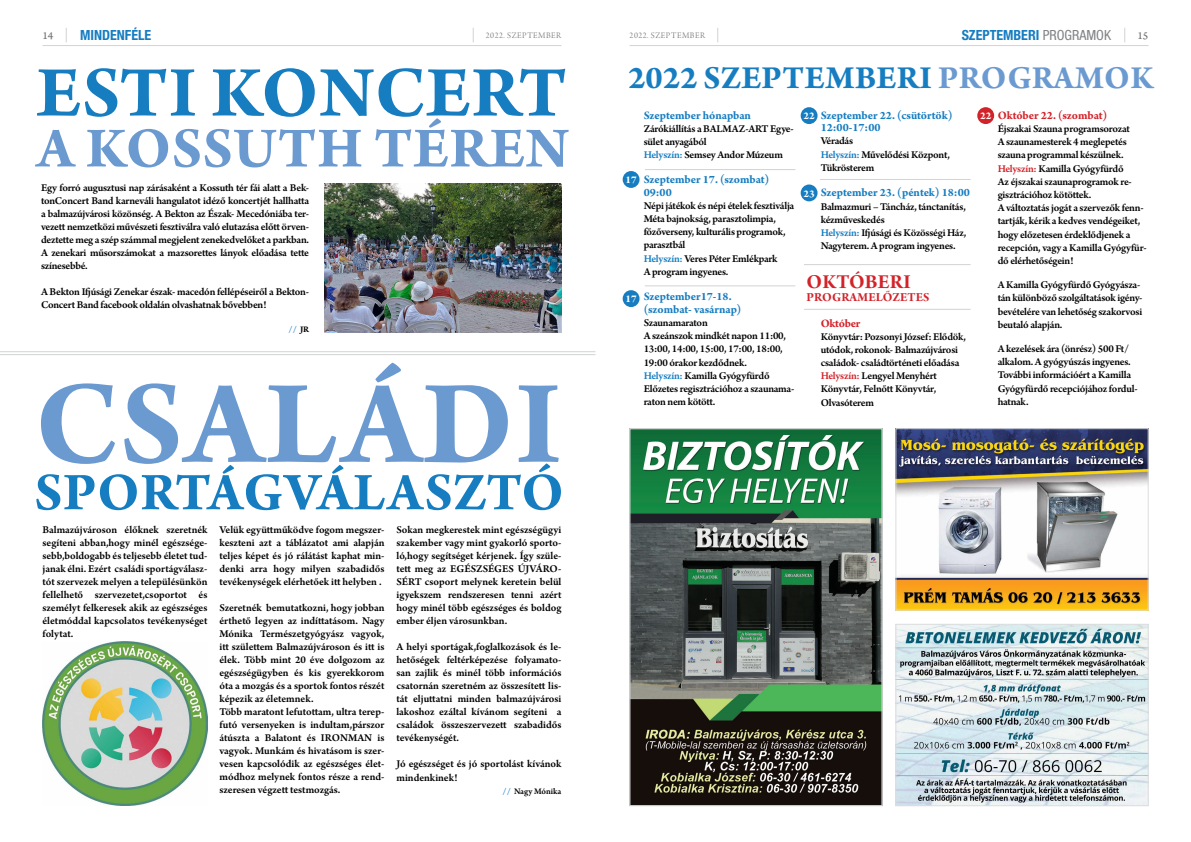
<style>
.page{position:relative;width:1191px;height:842px;background:#fff}
.page>*{position:absolute;margin:0;border:0;box-sizing:border-box;transform-origin:0 0}
.t1{font:700 125.9px "Arno Pro";color:#6b9ad1}
.t2{font:700 76px "Arno Pro";letter-spacing:.01em;color:#167dc1}
.t3{font:700 60.3px "Arno Pro";letter-spacing:.01em;color:#6b9ad1}
.t4{font:700 56.3px "Arno Pro";color:#167dc1}
.t5{font:700 34px "Arno Pro";letter-spacing:.01em;color:#167dc1}
.t6{font:21px "Arno Pro Bold Subhead";letter-spacing:.01em;color:#d2232a}
.t7{font:700 condensed 14px "Helvetica Neue LT Pro";color:#167dc1}
.t8{font:13px "Arno Pro Bold Subhead";letter-spacing:.01em;color:#d2232a}
.t9{font:700 12px/12.4px "Arno Pro";color:#167dc1}
.t10{font:700 12px "Arno Pro";color:#d2232a}
.t11{font:600 11px/13px "Arno Pro";letter-spacing:-.02em;color:#000}
.t12{font:700 11px "Arno Pro";color:#fff}
.t13{font:11px "Arno Pro Caption";color:#6d6e71}
.t14{font:9px "Arno Pro Light Display";letter-spacing:.06em;color:#6d6e71}
.t15{font:600 9px "Arno Pro";color:#000}
.t16{font:700 9px "Arno Pro";color:#167dc1}
.s1{color:#000}
.s2{font-weight:700;color:#167dc1}
.s3{font-weight:400;color:#808285}
.s4{color:#6b9ad1}
.s5{color:#167dc1}
.s6{color:#d2232a}
</style>
<div class="page">
<hr style="left:0;top:354px;width:595px;height:1px;background:#d1d3d4">
<hr style="left:0;top:351px;width:595px;height:1px;background:#d1d3d4">
<hr style="left:43px;top:45px;width:518px;height:1px;background:#d1d3d4">
<svg style="left:66px;top:28px;width:1px;height:14px"></svg>
<svg style="left:473px;top:28px;width:1px;height:14px"></svg>
<div style="left:622px;top:171px;width:17px;height:17px;background:#167dc1;border-radius:50%"></div>
<div style="left:800px;top:184px;width:17px;height:17px;background:#167dc1;border-radius:50%"></div>
<div style="left:800px;top:107px;width:17px;height:17px;background:#167dc1;border-radius:50%"></div>
<div style="left:977px;top:107px;width:17px;height:17px;background:#d2232a;border-radius:50%"></div>
<div style="left:622px;top:290px;width:17px;height:17px;background:#167dc1;border-radius:50%"></div>
<hr style="left:645px;top:286px;width:150px;height:1px;background:#d1d3d4">
<hr style="left:645px;top:169px;width:150px;height:1px;background:#d1d3d4">
<hr style="left:820px;top:179px;width:150px;height:1px;background:#d1d3d4">
<hr style="left:804px;top:264px;width:166px;height:1px;background:#d1d3d4">
<hr style="left:804px;top:309px;width:166px;height:1px;background:#d1d3d4">
<hr style="left:629px;top:45px;width:519px;height:1px;background:#d1d3d4">
<svg style="left:717px;top:28px;width:1px;height:14px"></svg>
<svg style="left:1124px;top:28px;width:1px;height:14px"></svg>
<img style="left:897px;top:430px;width:249px;height:178px">
<div style="left:895px;top:428px;width:253px;height:182px;border:1px solid #dcddde"></div>
<img style="left:897px;top:626px;width:249px;height:178px">
<div style="left:895px;top:624px;width:253px;height:182px;border:1px solid #dcddde"></div>
<img style="left:324px;top:184px;width:237px;height:149px">
<img style="left:43px;top:641px;width:164px;height:165px">
<img style="left:632px;top:431px;width:248px;height:373px">
<div style="left:629px;top:428px;width:253px;height:378px;border:1px solid #d1d3d4"></div>
<p class="t13" style="left:42px;top:29px;width:12px">14</p>
<p class="t7" style="left:80px;top:26px;width:73px">MIN DENFÉLE</p>
<p class="t14" style="left:486px;top:30px;width:77px">2022. SZEPTEMBER</p>
<h2 class="t2" style="left:37px;top:49px;width:507px">Esti koncert</h2>
<h3 class="t3" style="left:36px;top:113px;width:534px">a Kossuth téren</h3>
<p class="t11" style="left:41px;top:182px;width:269px;text-align:justify">Egy forró augusztusi nap zárásaként a Kossuth tér fái alatt a Bek&shy;tonConcert Band karneváli hangulatot idéző koncertjét hallhatta a balmazújvárosi közönség. A Bekton az Észak- Mecedóniába ter&shy;vezett nemzetközi művészeti fesztiválra való elutazása előtt örven&shy;deztette meg a szép számmal megjelent zenekedvelőket a parkban.<br>A zenekari műsorszámokat a mazsorettes lányok előadása tette színesebbé.</p>
<p class="t11" style="left:41px;top:286px;width:269px">A Bekton Ifjúsági Zenekar észak- macedón fellépéseiről a Bekton-<br>Concert Band facebook oldalán olvashatnak bővebben!</p>
<p class="t16" style="left:289px;top:324px;width:18px">// <span class="s1">JR</span></p>
<h1 class="t1" style="left:35px;top:351px;width:78px">CSALÁ</h1>
<h1 class="t1" style="left:423px;top:351px;width:135px">DI</h1>
<h3 class="t4" style="left:175px;top:460px;width:69px">TÁGVÁLASZ</h3>
<h3 class="t4" style="left:486px;top:460px;width:73px">TÓ</h3>
<p class="t11" style="left:43px;top:524px;width:166px;text-align:justify">Balmazújvároson élőknek szeretnék segíteni abban,hogy minél egészsége&shy;sebb,boldogabb és teljesebb életet tud&shy;janak élni. Ezért családi sportágválasz&shy;tót szervezek melyen a településünkön fellelhető szervezetet,csoportot és személyt felkeresek akik az egészséges életmóddal kapcsolatos tevékenységet folytat.</p>
<p class="t11" style="left:219px;top:524px;width:166px;text-align:justify">Velük együttműködve fogom megszer&shy;keszteni azt a táblázatot ami alapján teljes képet és jó rálátást kaphat min&shy;denki arra hogy milyen szabadidős tevékenységek elérhetőek itt helyben .</p>
<h3 class="t4" style="left:34px;top:460px;width:37px">SPOR</h3>
<p class="t11" style="left:396px;top:524px;width:166px;text-align:justify">Sokan megkerestek mint egészségügyi szakember vagy mint gyakorló sporto&shy;ló,hogy segítséget kérjenek. Így szüle&shy;tett meg az EGÉSZSÉGES ÚJVÁRO-SÉRT csoport melynek keretein belül igyekszem rendszeresen tenni azért hogy minél több egészséges és boldog ember éljen városunkban.</p>
<p class="t11" style="left:396px;top:641px;width:166px;text-align:justify">A helyi sportágak,foglalkozások és le&shy;hetőségek feltérképezése folyamato&shy;san zajlik és minél több információs csatornán szeretném az összesített lis&shy;tát eljuttatni minden balmazújvárosi lakoshoz ezáltal kívánom segíteni a családok összeszervezett szabadidős tevékenységét.</p>
<p class="t11" style="left:396px;top:758px;width:166px">Jó egészséget és jó sportolást kívánok mindenkinek!</p>
<p class="t15" style="left:502px;top:786px;width:60px"><span class="s2">//</span> Nagy Mónika</p>
<p class="t11" style="left:219px;top:602px;width:166px">Szeretnék bemutatkozni, hogy jobban érthető legyen az indíttatásom. Nagy Mónika Természetgyógyász vagyok, itt születtem Balmazújvároson és itt is élek. Több mint 20 éve dolgozom az egészségügyben és kis gyerekkorom óta a mozgás és a sportok fontos részét képezik az életemnek.<br>Több maratont lefutottam, ultra terep&shy;futó versenyeken is indultam,párszor átúszta a Balatont és IRONMAN is vagyok. Munkám és hivatásom is szer&shy;vesen kapcsolódik az egészséges élet&shy;módhoz melynek fontos része a rend&shy;szeresen végzett testmozgás.</p>
<p class="t14" style="left:629px;top:30px;width:77px">2022. SZEPTEMBER</p>
<p class="t7" style="left:961px;top:26px;width:97px">SZEPTEMBERI <span class="s3">PROGRAMOK</span></p>
<p class="t13" style="left:1137px;top:29px;width:12px">15</p>
<h3 class="t5" style="left:628px;top:58px;width:526px">2022 szeptemberi <span class="s4">programok</span></h3>
<p class="t9" style="left:643px;top:109px;width:109px">Szeptember hónapban</p>
<p class="t11" style="left:643px;top:123px;width:152px">Zárókiállítás a BALMAZ-ART Egye&shy;sület anyagából<br><span class="s5">Helyszín:</span> Semsey Andor Múzeum</p>
<p class="t9" style="left:643px;top:174px;width:127px">Szeptember 17. (szombat)<br>09:00</p>
<p class="t11" style="left:643px;top:199px;width:152px">Népi játékok és népi ételek fesztiválja<br>Méta bajnokság, parasztolimpia, főzőverseny, kulturális programok, parasztbál<br><span class="s5">Helyszín:</span> Veres Péter Emlékpark<br>A program ingyenes.</p>
<p class="t9" style="left:643px;top:291px;width:99px">Szeptember17-18. (szombat- vasárnap)</p>
<p class="t11" style="left:643px;top:317px;width:152px">Szaunamaraton<br>A szeánszok mindkét napon 11:00,<br>13:00, 14:00, 15:00, 17:00, 18:00,<br>19:00 órakor kezdődnek.<br><span class="s5">Helyszín:</span> Kamilla Gyógyfürdő<br>Előzetes regisztrációhoz a szaunama&shy;raton nem kötött.</p>
<p class="t12" style="left:625px;top:173px;width:13px">17</p>
<p class="t12" style="left:625px;top:293px;width:13px">17</p>
<p class="t9" style="left:820px;top:109px;width:133px">Szeptember 22. (csütörtök)<br>12:00-17:00</p>
<p class="t11" style="left:820px;top:135px;width:131px">Véradás<br><span class="s5">Helyszín:</span> Művelődési Központ,<br>Tükrösterem</p>
<p class="t9" style="left:820px;top:187px;width:151px">Szeptember 23. (péntek) 18:00</p>
<p class="t11" style="left:820px;top:200px;width:147px">Balmazmuri – Táncház, tánctanítás, kézműveskedés<br><span class="s5">Helyszín:</span> Ifjúsági és Közösségi Ház,<br>Nagyterem. A program ingyenes.</p>
<h3 class="t6" style="left:806px;top:270px;width:105px">OKTÓBERI</h3>
<p class="t8" style="left:806px;top:290px;width:124px">PRO GRAMELŐZETES</p>
<p class="t10" style="left:820px;top:317px;width:41px">Október</p>
<p class="t11" style="left:820px;top:331px;width:147px">Könyvtár: Pozsonyi József: Elődök, utódok, rokonok- Balmazújvárosi családok- családtörténeti előadása<br><span class="s6">Helyszín:</span> Lengyel Menyhért<br>Könyvtár, Felnőtt Könyvtár,<br>Olvasóterem</p>
<p class="t10" style="left:997px;top:108px;width:111px">Október 22. (szombat)</p>
<p class="t11" style="left:997px;top:123px;width:150px">Éjszakai Szauna programsorozat<br>A szaunamesterek 4 meglepetés szauna programmal készülnek.<br><span class="s6">Helyszín:</span> Kamilla Gyógyfürdő<br>Az éjszakai szaunaprogramok re&shy;gisztrációhoz kötöttek.<br>A változtatás jogát a szervezők fenn&shy;tartják, kérik a kedves vendégeiket, hogy előzetesen érdeklődjenek a recepción, vagy a Kamilla Gyógyfür&shy;dő elérhetőségein!</p>
<p class="t11" style="left:997px;top:279px;width:146px">A Kamilla Gyógyfürdő Gyógyásza&shy;tán különböző szolgáltatások igény&shy;bevételére van lehetőség szakorvosi beutaló alapján.</p>
<p class="t11" style="left:997px;top:343px;width:142px">A kezelések ára (önrész) 500 Ft/ alkalom. A gyógyúszás ingyenes.<br>További információért a Kamilla<br>Gyógyfürdő recepciójához fordul&shy;hatnak.</p>
<p class="t12" style="left:803px;top:110px;width:13px">22</p>
<p class="t12" style="left:980px;top:110px;width:13px">22</p>
<p class="t12" style="left:803px;top:187px;width:13px">23</p>
</div>
